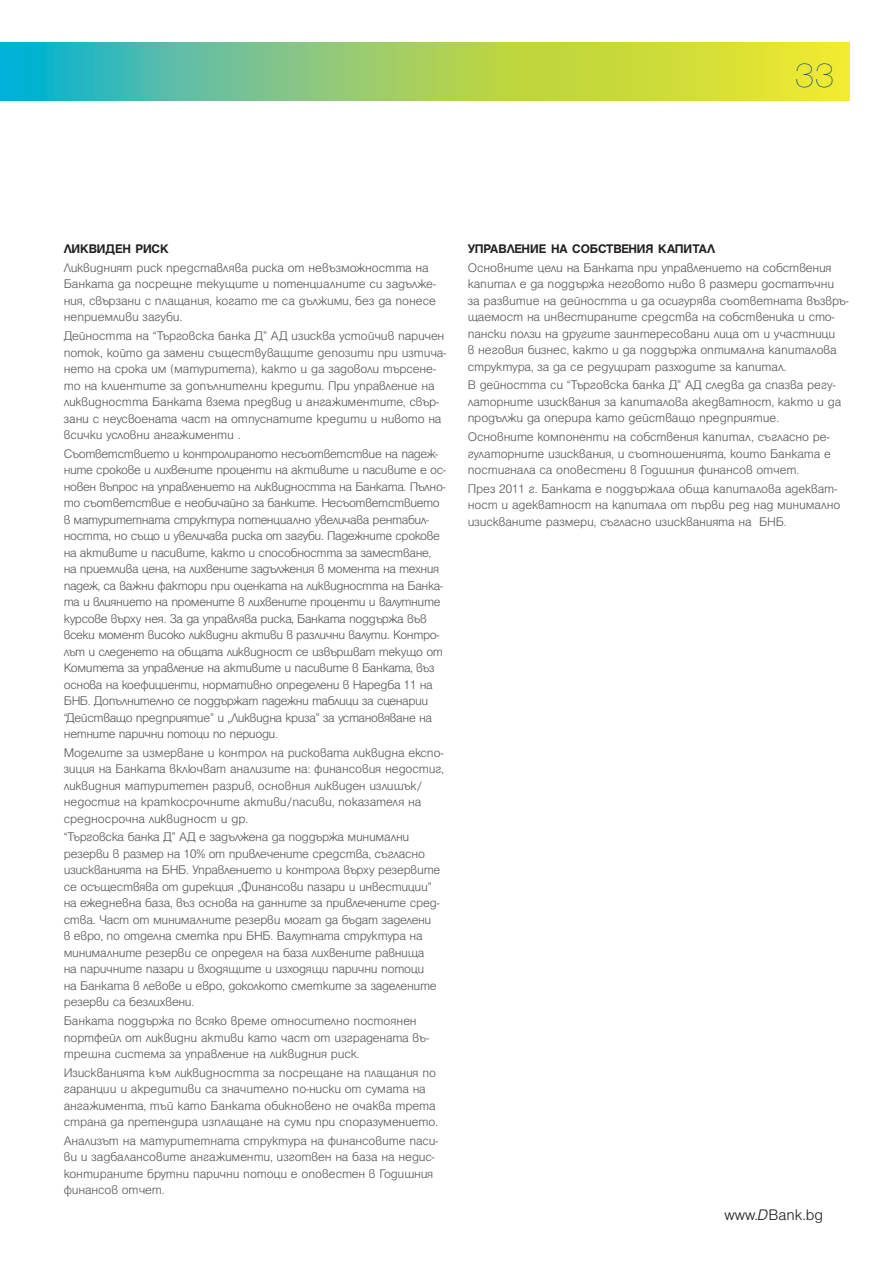
<style>
.page{position:relative;width:893px;height:1263px;background:#fff}
.page>*{position:absolute;margin:0;border:0;box-sizing:border-box;transform-origin:0 0}
.t1{font:100 37.8px "Helen HS Bg";color:#014588}
.t2{font:300 16.5px "Helen HS Bg";color:#231f20}
.t3{font:300 13.5px/16.5px "Helen HS Bg";letter-spacing:-.015em;color:#57585a}
.t4{font:700 13.5px "Helen HS Bg";letter-spacing:-.005em;color:#231f20}
.s1{font-style:italic}
</style>
<div class="page">
<svg style="left:0;top:43px;width:850px;height:58px;background:#95ce6b"></svg>
<h1 class="t1" style="left:794px;top:57px;width:42px">33</h1>
<p class="t4" style="left:64px;top:242px;width:105px">Ликвиден риск</p>
<p class="t3" style="left:64px;top:260px;width:374px">Ликвидният риск представлява риска от невъзможността на Банката да посрещне текущите и потенциалните си задълже&shy;ния, свързани с плащания, когато те са дължими, без да понесе неприемливи загуби.</p>
<p class="t3" style="left:64px;top:328px;width:384px">Дейността на “Търговска банка Д” АД изисква устойчив паричен поток, който да замени съществуващите депозити при изтича&shy;нето на срока им (матуритета), както и да задоволи търсене&shy;то на клиентите за допълнителни кредити. При управление на ликвидността Банката взема предвид и ангажиментите, свър&shy;зани с неусвоената част на отпуснатите кредити и нивото на всички условни ангажименти .</p>
<p class="t3" style="left:64px;top:445px;width:383px">Съответствието и контролираното несъответствие на падеж&shy;ните срокове и лихвените проценти на активите и пасивите е ос&shy;новен въпрос на управлението на ликвидността на Банката. Пълно&shy;то съответствие е необичайно за банките. Несъответствието в матуритетната структура потенциално увеличава рентабил&shy;ността, но също и увеличава риска от загуби. Падежните срокове на активите и пасивите, както и способността за заместване, на приемлива цена, на лихвените задължения в момента на техния падеж, са важни фактори при оценката на ликвидността на Банка&shy;та и влиянието на промените в лихвените проценти и валутните курсове върху нея. За да управлява риска, Банката поддържа във всеки момент високо ликвидни активи в различни валути. Контро&shy;лът и следенето на общата ликвидност се извършват текущо от Комитета за управление на активите и пасивите в Банката, въз основа на коефициенти, нормативно определени в Наредба 11 на БНБ. Допълнително се поддържат падежни таблици за сценарии “Действащо предприятие” и „Ликвидна криза” за установяване на нетните парични потоци по периоди.</p>
<p class="t3" style="left:64px;top:744px;width:381px">Моделите за измерване и контрол на рисковата ликвидна експо&shy;зиция на Банката включват анализите на: финансовия недостиг, ликвидния матуритетен разрив, основния ликвиден излишък/ недостиг на краткосрочните активи/пасиви, показателя на средносрочна ликвидност и др.</p>
<p class="t3" style="left:64px;top:829px;width:378px">“Търговска банка Д” АД е задължена да поддържа минимални резерви в размер на 10% от привлечените средства, съгласно изискванията на БНБ. Управлението и контрола върху резервите се осъществява от дирекция „Финансови пазари и инвестиции” на ежедневна база, въз основа на данните за привлечените сред&shy;ства. Част от минималните резерви могат да бъдат заделени в евро, по отделна сметка при БНБ. Валутната структура на минималните резерви се определя на база лихвените равнища на паричните пазари и входящите и изходящи парични потоци на Банката в левове и евро, доколкото сметките за заделените резерви са безлихвени.</p>
<p class="t3" style="left:64px;top:1013px;width:367px">Банката поддържа по всяко време относително постоянен портфейл от ликвидни активи като част от изградената въ&shy;трешна система за управление на ликвидния риск.</p>
<p class="t3" style="left:64px;top:1064px;width:376px">Изискванията към ликвидността за посрещане на плащания по гаранции и акредитиви са значително по-ниски от сумата на ангажимента, тъй като Банката обикновено не очаква трета страна да претендира изплащане на суми при споразумението.</p>
<p class="t3" style="left:64px;top:1132px;width:376px">Анализът на матуритетната структура на финансовите паси&shy;ви и задбалансовите ангажименти, изготвен на база на недис&shy;контираните брутни парични потоци е оповестен в Годишния финансов отчет.</p>
<p class="t4" style="left:468px;top:242px;width:249px">Управление на собствения капитал</p>
<p class="t3" style="left:468px;top:259px;width:382px">Основните цели на Банката при управлението на собствения капитал е да поддържа неговото ниво в размери достатъчни за развитие на дейността и да осигурява съответната възвръ&shy;щаемост на инвестираните средства на собственика и сто&shy;пански ползи на другите заинтересовани лица от и участници<br>в неговия бизнес, както и да поддържа оптимална капиталова структура, за да се редуцират разходите за капитал.</p>
<p class="t3" style="left:468px;top:377px;width:375px">В дейността си “Търговска банка Д” АД следва да спазва регу&shy;латорните изисквания за капиталова акедватност, както и да продължи да оперира като действащо предприятие.</p>
<p class="t3" style="left:468px;top:429px;width:365px;text-align:justify">Основните компоненти на собствения капитал, съгласно ре&shy;гулаторните изисквания, и съотношенията, които Банката е постигнала са оповестени в Годишния финансов отчет.</p>
<p class="t3" style="left:468px;top:480px;width:374px">През 2011 г. Банката е поддържала обща капиталова адекват&shy;ност и адекватност на капитала от първи ред над минимално изискваните размери, съгласно изискванията на БНБ.</p>
<p class="t2" style="left:724px;top:1207px;width:100px">www.<span class="s1">D</span>Bank.bg</p>
</div>
